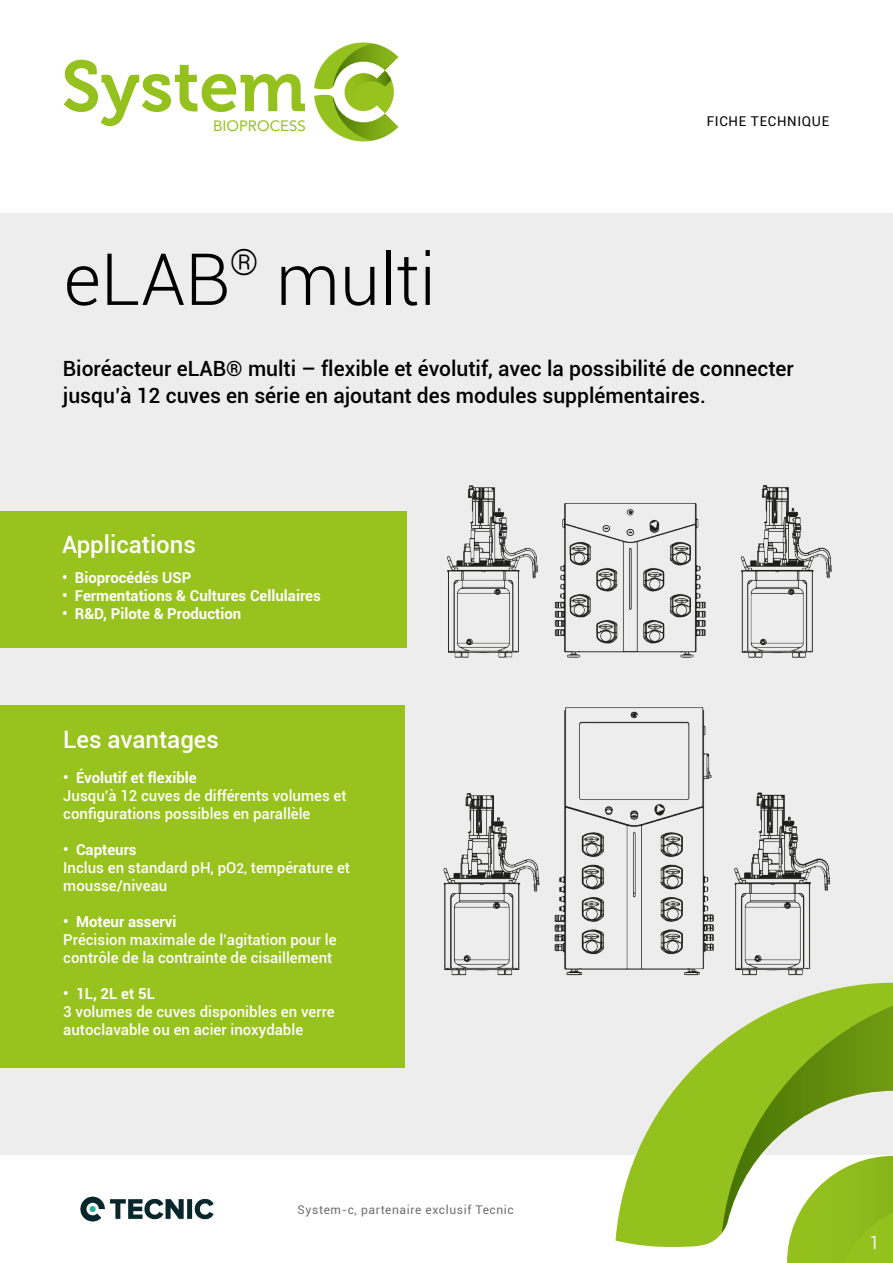
<style>
.page{position:relative;width:893px;height:1263px;background:#fff}
.page>*{position:absolute;margin:0;border:0;box-sizing:border-box;transform-origin:0 0}
._1-TitreProduit{font:300 72px "Roboto";color:#000}
._1-Les_avantages{font:500 24px "Roboto";color:#fff}
._1-SsTitreProduit{font:500 21px/27px "Roboto";color:#000}
.t1{font:18px "Roboto";color:#ededed}
._1-avantages{font:500 15px/18px "Roboto";color:#fff}
.t2{font:700 15px "Roboto";color:#fff}
.t3{font:15px "Avenir";color:#95c11f}
.t4{font:13.5px "Roboto";letter-spacing:.05em;color:#000}
.t5{font:12px "Roboto";letter-spacing:.05em;color:#706f6f}
.s1{font-size:13.5px}
</style>
<div class="page">
<div style="left:0;top:213px;width:893px;height:941px;background:#ededed"></div>
<svg style="left:615px;top:983px;width:278px;height:264px"></svg>
<svg style="left:722px;top:989px;width:171px;height:274px"></svg>
<svg style="left:64px;top:60px;width:241px;height:66px"></svg>
<svg style="left:314px;top:43px;width:84px;height:98px"></svg>
<img style="left:80px;top:1196px;width:134px;height:26px">
<div style="left:0;top:705px;width:405px;height:362px;background:#98c21d"></div>
<div style="left:0;top:511px;width:406px;height:136px;background:#98c21d"></div>
<img style="left:443px;top:707px;width:388px;height:269px">
<img style="left:447px;top:485px;width:385px;height:173px">
<p class="t3" style="left:213px;top:114px;width:94px">BIOPROCESS</p>
<p class="t4" style="left:707px;top:111px;width:124px">FICHE TECHNIQUE</p>
<p class="_1-TitreProduit" style="left:64px;top:229px;width:374px">eLAB<sup>®</sup> multi</p>
<p class="_1-SsTitreProduit" style="left:63px;top:354px;width:732px">Bioréacteur eLAB® multi – flexible et évolutif, avec la possibilité de connecter jusqu’à 12 cuves en série en ajoutant des modules supplémentaires.</p>
<p class="_1-Les_avantages" style="left:62px;top:527px;width:135px">Applications</p>
<p class="t2" style="left:62px;top:567px;width:131px">• Bioprocédés USP</p>
<p class="t2" style="left:62px;top:585px;width:260px">• Fermentations &amp; Cultures Cellulaires</p>
<p class="t2" style="left:62px;top:603px;width:181px">• R&amp;D, Pilote &amp; Production</p>
<p class="_1-Les_avantages" style="left:63px;top:723px;width:157px">Les avantages</p>
<p class="t2" style="left:63px;top:767px;width:135px">• Évolutif et flexible</p>
<p class="_1-avantages" style="left:63px;top:786px;width:285px">Jusqu’à 12 cuves de différents volumes et configurations possibles en parallèle</p>
<p class="t2" style="left:63px;top:839px;width:75px">• Capteurs</p>
<p class="_1-avantages" style="left:63px;top:858px;width:288px">Inclus en standard pH, pO<span class="s1">2,</span> température et mousse/niveau</p>
<p class="t2" style="left:63px;top:911px;width:115px">• Moteur asservi</p>
<p class="_1-avantages" style="left:63px;top:930px;width:275px">Précision maximale de l’agitation pour le contrôle de la contrainte de cisaillement</p>
<p class="t2" style="left:63px;top:983px;width:93px">• 1L, 2L et 5L</p>
<p class="_1-avantages" style="left:63px;top:1002px;width:273px">3 volumes de cuves disponibles en verre autoclavable ou en acier inoxydable</p>
<p class="t5" style="left:298px;top:1201px;width:218px">System-c, partenaire exclusif Tecnic</p>
<p class="t1" style="left:870px;top:1230px;width:12px">1</p>
</div>
